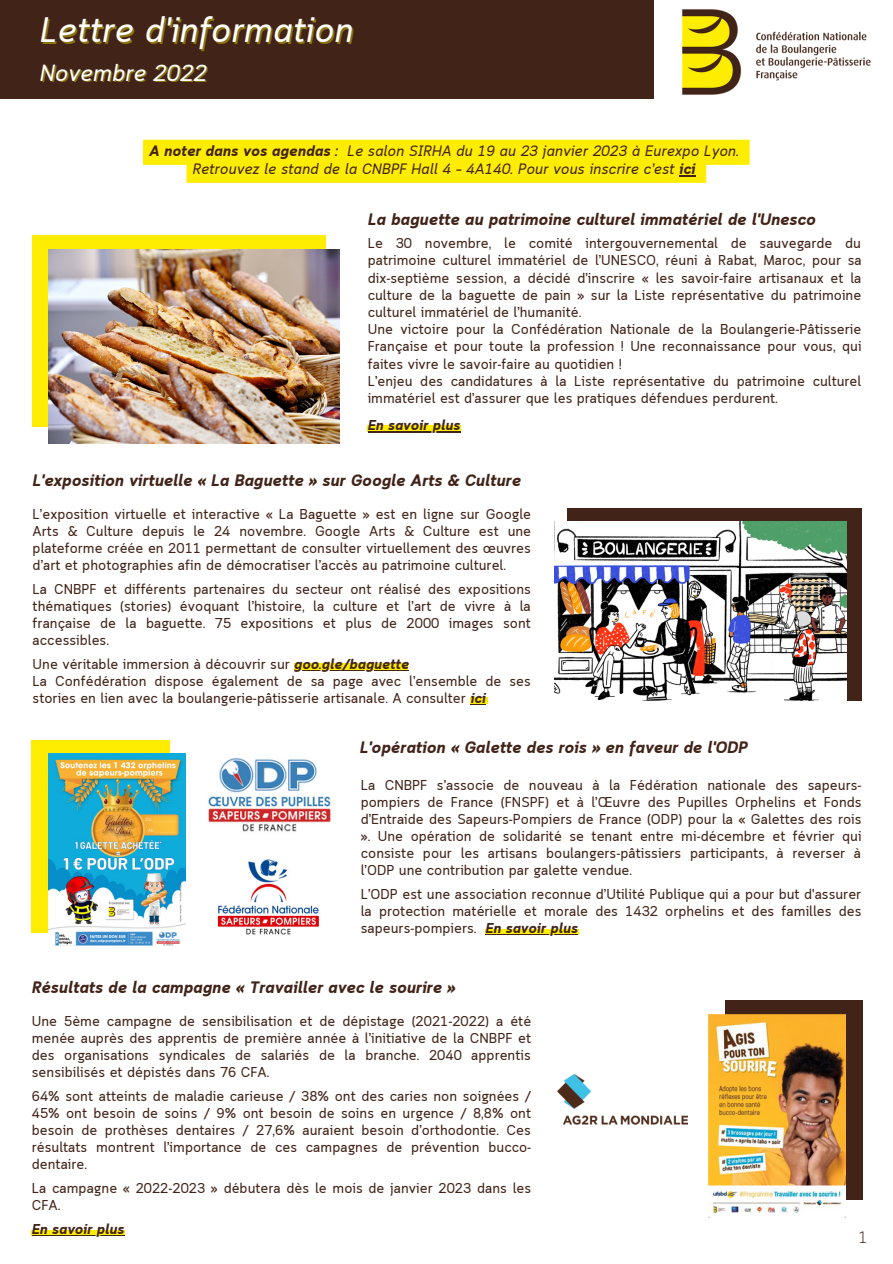
<style>
.page{position:relative;width:893px;height:1264px;background:#fff}
.page>*{position:absolute;margin:0;border:0;box-sizing:border-box;transform-origin:0 0}
.t1{font:italic 35.25px "Cloud";color:#fff}
.t2{font:italic 23.25px "Cloud";color:#fff}
.t3{font:italic 700 16.5px "Cloud";color:#412318}
.t4{font:300 16.5px "Cloud";color:#412318}
.t5{font:italic 15px/18px "Cloud";color:#412318;text-align:center}
.t6{font:14.25px/17px "Cloud";color:#412318;text-align:justify}
.t7{font:italic 700 14.25px "Cloud";color:#412318}
.s1{color:rgb(255 237 0/.4)}
.s2{font-weight:700}
.s3{font-weight:700;font-style:italic}
</style>
<div class="page">
<div style="left:33px;top:235px;width:293px;height:191px;background:#ffed00"></div>
<img style="left:48px;top:249px;width:292px;height:195px">
<div style="left:0;top:0;width:653px;height:99px;background:#412318"></div>
<img style="left:681px;top:9px;width:190px;height:86px">
<div style="left:32px;top:740px;width:138px;height:192px;background:#ffed00"></div>
<div style="left:567px;top:508px;width:294px;height:192px;background:#412318"></div>
<img style="left:554px;top:522px;width:292px;height:179px">
<div style="left:724px;top:1000px;width:138px;height:199px;background:#412318"></div>
<div style="left:368px;top:425px;width:93px;height:7px;background:#ffed00"></div>
<hr style="left:368px;top:431px;width:92px;height:1px;background:#412318">
<img style="left:48px;top:753px;width:138px;height:193px">
<img style="left:208px;top:758px;width:123px;height:74px">
<img style="left:217px;top:859px;width:102px;height:76px">
<img style="left:708px;top:1014px;width:137px;height:203px">
<img style="left:557px;top:1074px;width:131px;height:50px">
<div style="left:32px;top:1229px;width:93px;height:6px;background:#ffed00"></div>
<svg style="left:32px;top:1235px;width:20px;height:1px"></svg>
<hr style="left:52px;top:1235px;width:72px;height:1px;background:#412318">
<div style="left:469px;top:697px;width:18px;height:7px;background:#ffed00"></div>
<div style="left:294px;top:663px;width:113px;height:7px;background:#ffed00"></div>
<hr style="left:294px;top:670px;width:115px;height:1px;background:#412318">
<svg style="left:470px;top:704px;width:16px;height:1px"></svg>
<div style="left:485px;top:928px;width:93px;height:6px;background:#ffed00"></div>
<hr style="left:485px;top:934px;width:93px;height:1px;background:#412318">
<svg style="left:143px;top:140px;width:606px;height:43px;background:#feed10"></svg>
<h1 class="t1" style="left:39px;top:10px;width:315px">Lettre d'information</h1>
<h2 class="t2" style="left:39px;top:59px;width:170px">Novembre <span class="s1">2022</span></h2>
<p class="t5" style="left:149px;top:143px;width:591px"><span class="s2">A noter dans vos agendas :</span> Le salon SIRHA du 19 au 23 janvier 2023 à Eurexpo Lyon.<br>Retrouvez le stand de la CNBPF Hall 4 – 4A140. Pour vous inscrire c’est <span class="s2">ici</span></p>
<p class="t3" style="left:368px;top:209px;width:449px">La baguette au patrimoine culturel immatériel de l'Unesco</p>
<p class="t6" style="left:368px;top:236px;width:495px;text-align:left">Le 30 novembre, le comité intergouvernemental de sauvegarde du patrimoine culturel immatériel de l’UNESCO, réuni à Rabat, Maroc, pour sa dix-septième session, a décidé d’inscrire « les savoir-faire artisanaux et la culture de la baguette de pain » sur la Liste représentative du patrimoine culturel immatériel de l’humanité.<br>Une victoire pour la Confédération Nationale de la Boulangerie-Pâtisserie Française et pour toute la profession ! Une reconnaissance pour vous, qui faites vivre le savoir-faire au quotidien !<br>L’enjeu des candidatures à la Liste représentative du patrimoine culturel immatériel est d’assurer que les pratiques défendues perdurent.</p>
<p class="t7" style="left:368px;top:416px;width:94px">En savoir plus</p>
<p class="t3" style="left:33px;top:471px;width:490px">L'exposition virtuelle « La Baguette » sur Google Arts &amp; Culture</p>
<p class="t6" style="left:33px;top:507px;width:500px">L’exposition virtuelle et interactive « La Baguette » est en ligne sur Google Arts &amp; Culture depuis le 24 novembre. Google Arts &amp; Culture est une plateforme créée en 2011 permettant de consulter virtuellement des œuvres d’art et photographies afin de démocratiser l’accès au patrimoine culturel.</p>
<p class="t6" style="left:33px;top:582px;width:500px">La CNBPF et différents partenaires du secteur ont réalisé des expositions thématiques (stories) évoquant l’histoire, la culture et l’art de vivre à la française de la baguette. 75 expositions et plus de 2000 images sont accessibles.</p>
<p class="t6" style="left:33px;top:657px;width:499px;text-align:left">Une véritable immersion à découvrir sur <span class="s3">goo.gle/baguette<br></span>La Confédération dispose également de sa page avec l’ensemble de ses stories en lien avec la boulangerie-pâtisserie artisanale. A consulter <span class="s3">ici</span></p>
<p class="t3" style="left:360px;top:737px;width:389px">L'opération « Galette des rois » en faveur de l'ODP</p>
<p class="t6" style="left:361px;top:778px;width:502px">La CNBPF s’associe de nouveau à la Fédération nationale des sapeurs&shy;pompiers de France (FNSPF) et à l’Œuvre des Pupilles Orphelins et Fonds d’Entraide des Sapeurs-Pompiers de France (ODP) pour la « Galettes des rois ». Une opération de solidarité se tenant entre mi-décembre et février qui consiste pour les artisans boulangers-pâtissiers participants, à reverser à l’ODP une contribution par galette vendue.</p>
<p class="t6" style="left:361px;top:887px;width:502px">L’ODP est une association reconnue d’Utilité Publique qui a pour but d'assurer la protection matérielle et morale des 1432 orphelins et des familles des sapeurs-pompiers. <span class="s3">En savoir plus</span></p>
<p class="t3" style="left:32px;top:977px;width:425px">Résultats de la campagne « Travailler avec le sourire »</p>
<p class="t6" style="left:32px;top:1014px;width:501px">Une 5ème campagne de sensibilisation et de dépistage (2021-2022) a été menée auprès des apprentis de première année à l’initiative de la CNBPF et des organisations syndicales de salariés de la branche. 2040 apprentis sensibilisés et dépistés dans 76 CFA.</p>
<p class="t6" style="left:32px;top:1089px;width:501px">64% sont atteints de maladie carieuse / 38% ont des caries non soignées / 45% ont besoin de soins / 9% ont besoin de soins en urgence / 8,8% ont besoin de prothèses dentaires / 27,6% auraient besoin d’orthodontie. Ces résultats montrent l’importance de ces campagnes de prévention bucco&shy;dentaire.</p>
<p class="t6" style="left:32px;top:1181px;width:501px">La campagne « 2022-2023 » débutera dès le mois de janvier 2023 dans les<br>CFA.</p>
<p class="t7" style="left:32px;top:1221px;width:94px">En savoir plus</p>
<p class="t4" style="left:858px;top:1227px;width:11px">1</p>
</div>
